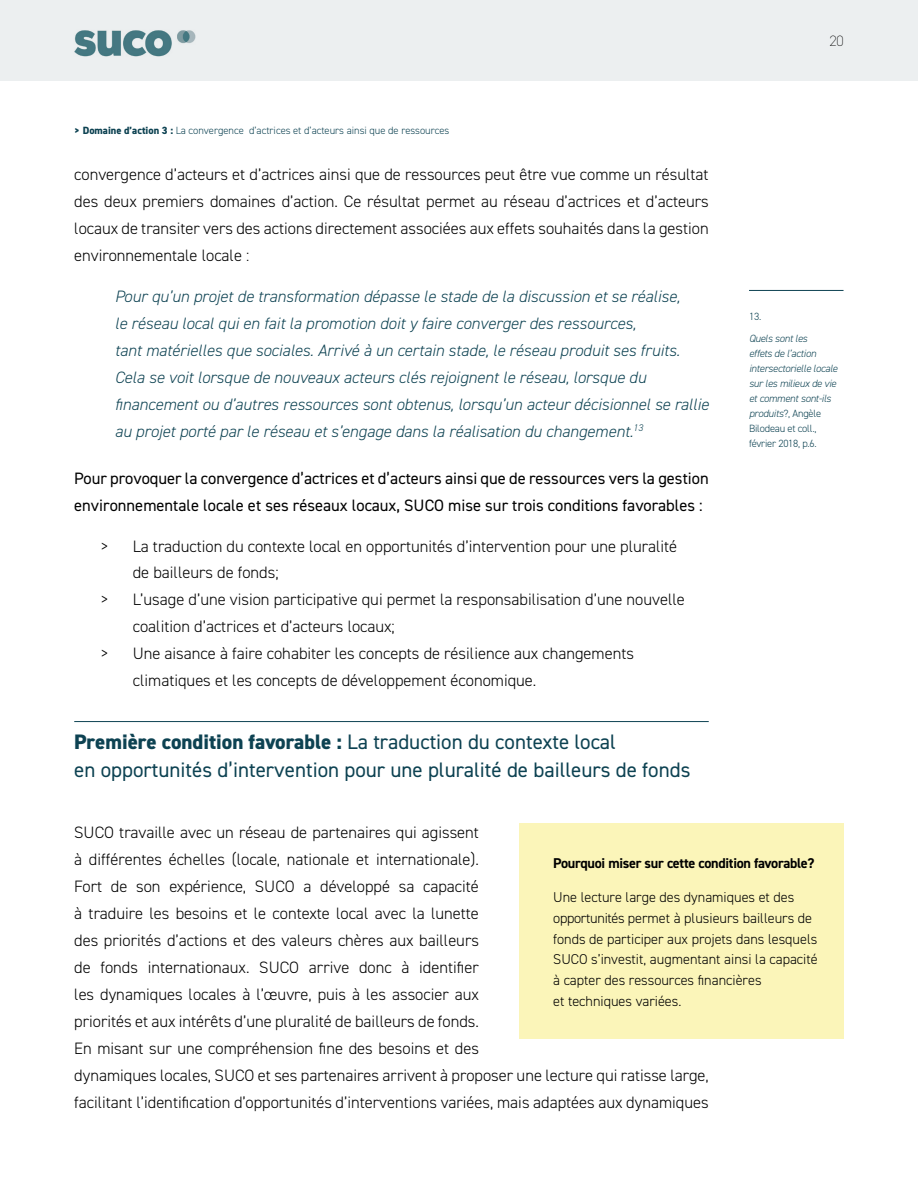
<style>
.page{position:relative;width:918px;height:1188px;background:#fff}
.page>*{position:absolute;margin:0;border:0;box-sizing:border-box;transform-origin:0 0}
.t1{font:21px/28.5px "DIN2014";color:#0d4252}
.t2{font:300 16.5px/27px "DIN2014";color:#000;text-align:justify}
.t3{font:italic 300 16.5px/27px "DIN2014";color:#0d4252}
.t4{font:16.5px/27px "DIN2014";color:#000}
.t5{font:200 15px "DIN2014";color:#000}
.t6{font:300 14.25px/20.5px "DIN2014";color:#000}
.t7{font:700 14.25px "DIN2014";letter-spacing:-.02em;color:#000}
.t8{font:italic 300 10.5px/15px "DIN2014";letter-spacing:-.02em;color:#0d4252}
.t9{font:300 10.5px "DIN2014";color:#0d4252}
.s1{font-weight:800}
.s2{font-style:normal}
</style>
<div class="page">
<div style="left:0;top:0;width:918px;height:81px;background:#eceff0"></div>
<img style="left:74px;top:30px;width:122px;height:27px">
<hr style="left:74px;top:721px;width:635px;height:1px;background:#0d4252">
<div style="left:519px;top:824px;width:325px;height:215px;background:#fbf5b9"></div>
<hr style="left:749px;top:290px;width:95px;height:1px;background:#0d4252">
<p class="t9" style="left:74px;top:124px;width:377px"><span class="s1">&gt; Domaine d’action 3 :</span> La convergence d’actrices et d’acteurs ainsi que de ressources</p>
<p class="t2" style="left:74px;top:161px;width:636px">convergence d’acteurs et d’actrices ainsi que de ressources peut être vue comme un résultat des deux premiers domaines d’action. Ce résultat permet au réseau d’actrices et d’acteurs locaux de transiter vers des actions directement associées aux effets souhaités dans la gestion environnementale locale :</p>
<p class="t3" style="left:115px;top:283px;width:596px">Pour qu’un projet de transformation dépasse le stade de la discussion et se réalise,<br>le réseau local qui en fait la promotion doit y faire converger des ressources,<br>tant matérielles que sociales. Arrivé à un certain stade, le réseau produit ses fruits.<br>Cela se voit lorsque de nouveaux acteurs clés rejoignent le réseau, lorsque du financement ou d’autres ressources sont obtenus, lorsqu’un acteur décisionnel se rallie au projet porté par le réseau et s’engage dans la réalisation du changement.<sup>13</sup></p>
<p class="t4" style="left:74px;top:465px;width:636px">Pour provoquer la convergence d’actrices et d’acteurs ainsi que de ressources vers la gestion environnementale locale et ses réseaux locaux, SUCO mise sur trois conditions favorables :</p>
<p class="t2" style="left:101px;top:532px;width:577px">&gt; La traduction du contexte local en opportunités d’intervention pour une pluralité</p>
<p class="t2" style="left:133px;top:559px;width:147px">de bailleurs de fonds;</p>
<p class="t2" style="left:101px;top:586px;width:585px">&gt; L’usage d’une vision participative qui permet la responsabilisation d’une nouvelle</p>
<p class="t2" style="left:133px;top:613px;width:264px">coalition d’actrices et d’acteurs locaux;</p>
<p class="t2" style="left:101px;top:640px;width:534px">&gt; Une aisance à faire cohabiter les concepts de résilience aux changements</p>
<p class="t2" style="left:133px;top:667px;width:405px">climatiques et les concepts de développement économique.</p>
<p class="t1" style="left:74px;top:727px;width:618px"><span class="s1">Première condition favorable :</span> La traduction du contexte local<br>en opportunités d’intervention pour une pluralité de bailleurs de fonds</p>
<p class="t5" style="left:829px;top:32px;width:16px">20</p>
<p class="t9" style="left:749px;top:310px;width:14px">13.</p>
<p class="t8" style="left:749px;top:331px;width:90px">Quels sont les<br>effets de l’action intersectorielle locale sur les milieux de vie et comment sont-ils produits<span class="s2">?, Angèle<br>Bilodeau et coll., février 2018, p.6.</span></p>
<p class="t2" style="left:74px;top:819px;width:636px;text-align:left">SUCO travaille avec un réseau de partenaires qui agissent<br>à différentes échelles (locale, nationale et internationale).<br>Fort de son expérience, SUCO a développé sa capacité<br>à traduire les besoins et le contexte local avec la lunette<br>des priorités d’actions et des valeurs chères aux bailleurs<br>de fonds internationaux. SUCO arrive donc à identifier<br>les dynamiques locales à l’œuvre, puis à les associer aux<br>priorités et aux intérêts d’une pluralité de bailleurs de fonds.<br>En misant sur une compréhension fine des besoins et des<br>dynamiques locales, SUCO et ses partenaires arrivent à proposer une lecture qui ratisse large, facilitant l’identification d’opportunités d’interventions variées, mais adaptées aux dynamiques</p>
<p class="t7" style="left:553px;top:854px;width:263px">Pourquoi miser sur cette condition favorable?</p>
<p class="t6" style="left:553px;top:887px;width:266px">Une lecture large des dynamiques et des opportunités permet à plusieurs bailleurs de fonds de participer aux projets dans lesquels SUCO s’investit, augmentant ainsi la capacité à capter des ressources financières<br>et techniques variées.</p>
</div>
